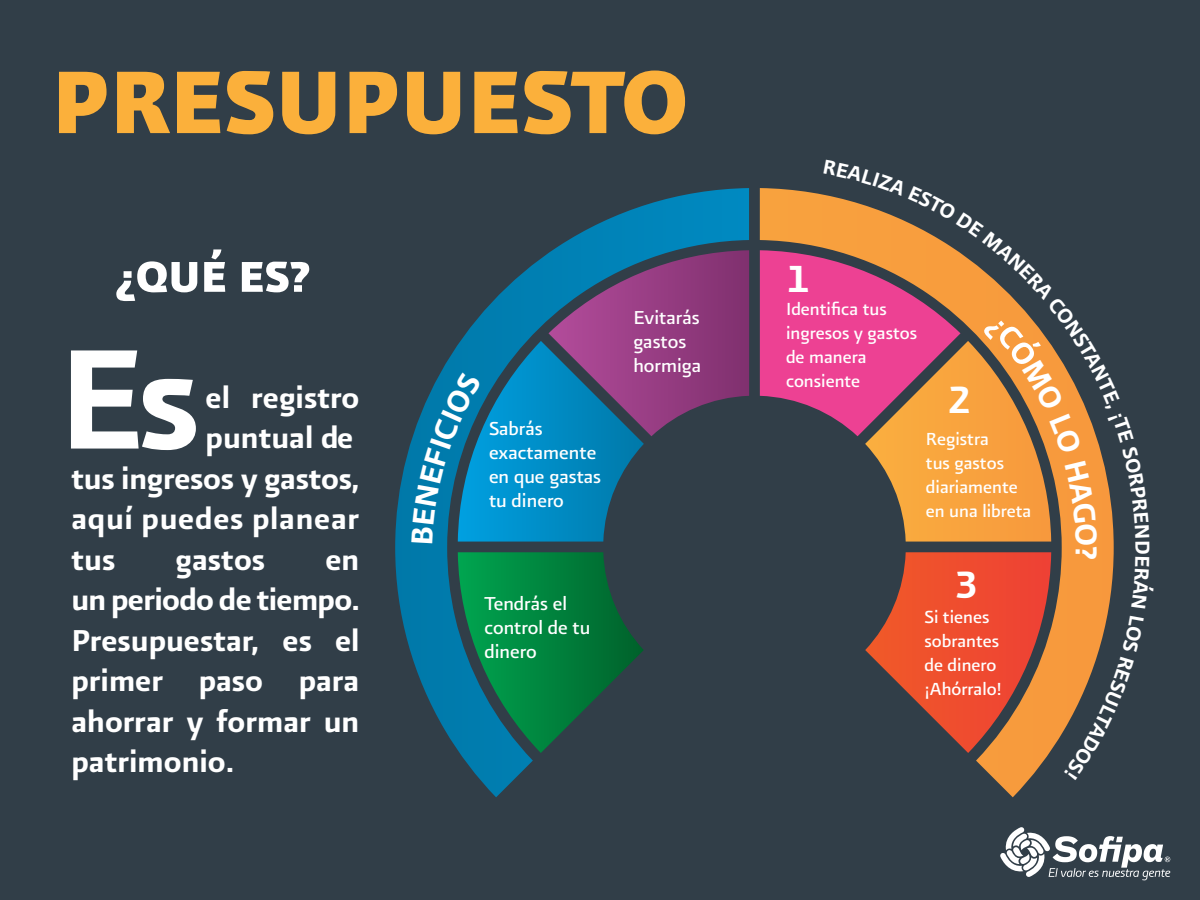
<style>
.page{position:relative;width:1200px;height:900px;background:#313e48}
.page>*{position:absolute;margin:0;border:0;box-sizing:border-box;transform-origin:0 0}
.t1{font:169.05px "Presidencia Firme";color:#fff}
.t2{font:105px "Presidencia Fuerte";color:#fbb03b}
.t3{font:51px "Presidencia Fuerte";color:#fff}
.t4{font:45px "Presidencia Firme";color:#fff}
.t5{font:36px/40.5px "Presidencia Firme";color:#fff;text-align:justify}
.t6{font:36px "Presidencia Firme";letter-spacing:.02em;color:#fff}
.t7{font:22.5px/24px "Presidencia Base";color:#fff}
.t8{font:21px/24px "Presidencia Base";color:#fff}
</style>
<div class="page">
<svg style="left:1000px;top:827px;width:170px;height:53px"></svg>
<svg style="left:395px;top:188px;width:354px;height:609px"></svg>
<svg style="left:760px;top:188px;width:354px;height:592px"></svg>
<svg style="left:412px;top:250px;width:337px;height:293px"></svg>
<h2 class="t2" style="left:52px;top:43px;width:637px">PRESUPUESTO</h2>
<h3 class="t3" style="left:115px;top:248px;width:196px">¿QUÉ ES?</h3>
<h1 class="t1" style="left:58px;top:302px;width:143px">Es</h1>
<p class="t5" style="left:206px;top:376px;width:155px">el registro</p>
<p class="t5" style="left:206px;top:417px;width:149px">puntual de</p>
<p class="t5" style="left:71px;top:457px;width:290px">tus ingresos y gastos,</p>
<p class="t6" style="left:71px;top:498px;width:289px">aquí puedes planear</p>
<p class="t5" style="left:71px;top:538px;width:45px">tus</p>
<p class="t5" style="left:176px;top:538px;width:91px">gastos</p>
<p class="t5" style="left:71px;top:538px;width:290px;text-indent:254px">en un periodo de tiempo.<br>Presupuestar, es el primer paso para ahorrar y formar un patrimonio.</p>
<p class="t7" style="left:489px;top:416px;width:114px">Sabrás exactamente en que gastas tu dinero</p>
<p class="t7" style="left:484px;top:591px;width:107px">Tendrás el control de tu dinero</p>
<p class="t4" style="left:786px;top:252px;width:26px">1</p>
<p class="t7" style="left:633px;top:305px;width:69px">Evitarás gastos hormiga</p>
<p class="t8" style="left:786px;top:296px;width:133px">Identifica tus ingresos y gastos de manera consiente</p>
<p class="t4" style="left:947px;top:374px;width:26px">2</p>
<p class="t8" style="left:926px;top:426px;width:107px">Registra<br>tus gastos diariamente en una libreta</p>
<p class="t4" style="left:954px;top:559px;width:26px">3</p>
<p class="t8" style="left:924px;top:605px;width:79px">Si tienes sobrantes de dinero ¡Ahórralo!</p>
<p class="t5" style="left:1108px;top:546px;width:15px;rotate:90deg">?</p>
</div>
